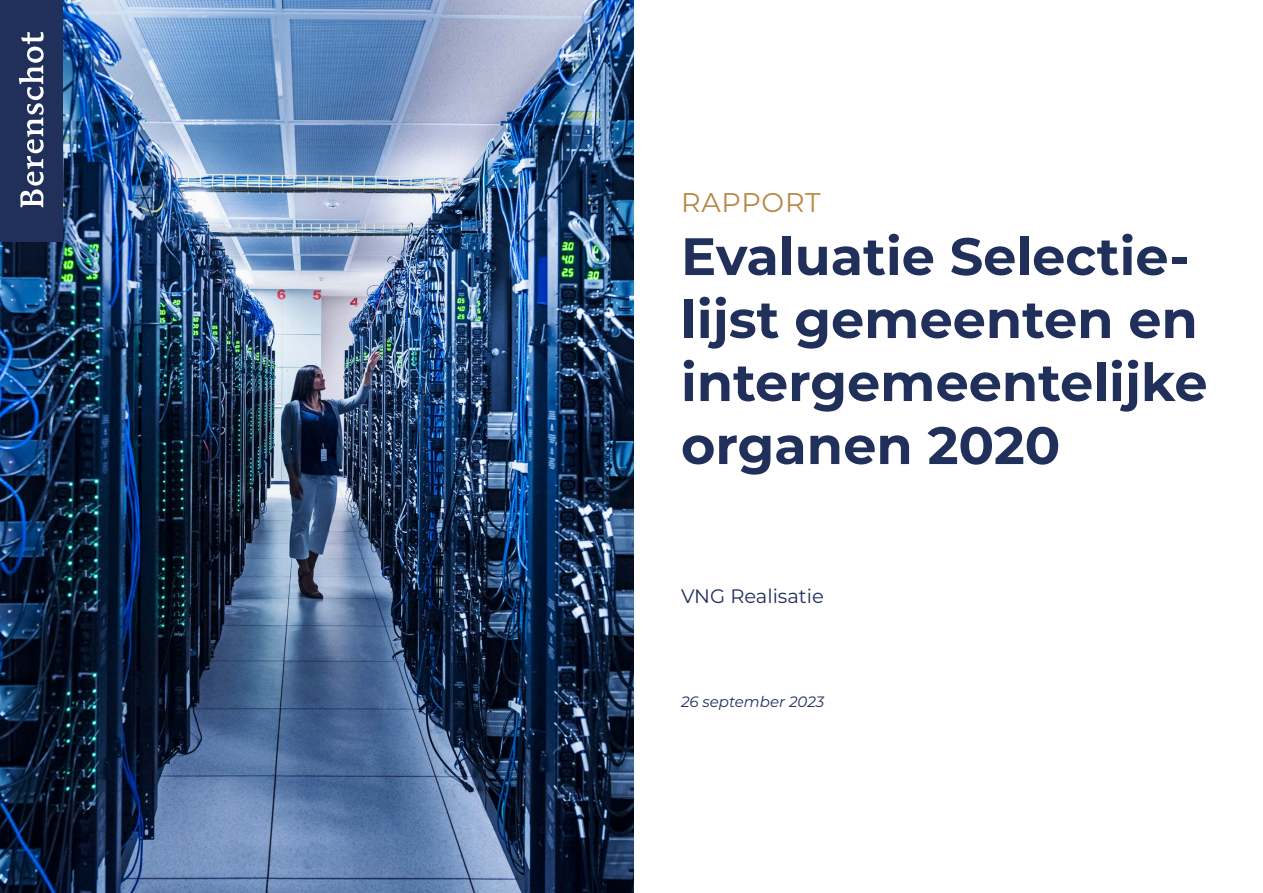
<style>
.page{position:relative;width:1263px;height:893px;background:#fff}
.page>*{position:absolute;margin:0;border:0;box-sizing:border-box;transform-origin:0 0}
.Heading{font:700 52.5px/63px "Montserrat";color:#21305b}
.Hoofdstuknummer_label{font:27px "Montserrat";letter-spacing:.03em;color:#b98745}
.Inleiding{font:19.5px "Montserrat";color:#21305b}
.Datum_titelbladen{font:italic 15px "Montserrat";color:#21305b}
</style>
<div class="page">
<img style="left:0;top:0;width:633px;height:893px">
<div style="left:0;top:0;width:62px;height:241px;background:#21305b"></div>
<svg style="left:19px;top:32px;width:25px;height:175px"></svg>
<h2 class="Hoofdstuknummer_label" style="left:681px;top:184px;width:141px">RAPPORT</h2>
<h1 class="Heading" style="left:681px;top:222px;width:528px">Evaluatie Selectie&shy;lijst gemeenten en intergemeentelijke organen 2020</h1>
<p class="Inleiding" style="left:681px;top:583px;width:144px">VNG Realisatie</p>
<p class="Datum_titelbladen" style="left:681px;top:691px;width:145px">26 september 2023</p>
</div>
